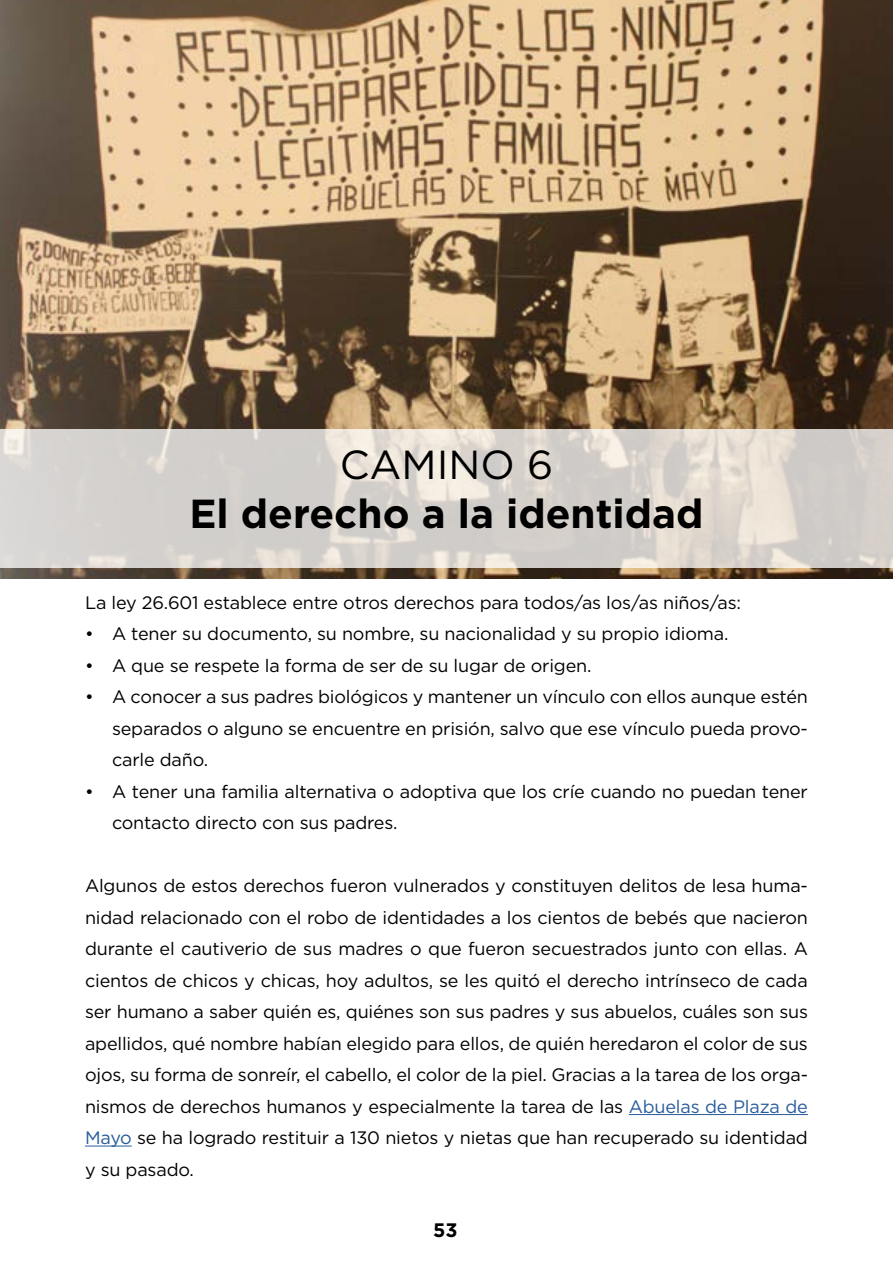
<style>
.page{position:relative;width:893px;height:1263px;background:#fff}
.page>*{position:absolute;margin:0;border:0;box-sizing:border-box;transform-origin:0 0}
.t1{font:700 40.5px "Gotham";color:#000}
.t2{font:40.5px "Gotham";color:#000}
.t3{font:700 19.5px "Gotham";color:#000}
.t4{font:18px/31.5px "Gotham";letter-spacing:-.01em;color:#000;text-align:justify}
.s1{color:#275b9b}
</style>
<div class="page">
<img style="left:0;top:0;width:893px;height:578px">
<svg style="left:0;top:429px;width:893px;height:139px;background:#d9d4ce"></svg>
<hr style="left:629px;top:1114px;width:179px;height:1px;background:#275b9b">
<hr style="left:85px;top:1145px;width:47px;height:1px;background:#275b9b">
<h1 class="t2" style="left:340px;top:439px;width:215px">CAMINO 6</h1>
<h1 class="t1" style="left:189px;top:486px;width:516px">El derecho a la identidad</h1>
<p class="t4" style="left:85px;top:586px;width:658px">La ley 26.601 establece entre otros derechos para todos/as los/as niños/as:</p>
<p class="t4" style="left:85px;top:618px;width:645px">• A tener su documento, su nombre, su nacionalidad y su propio idioma.</p>
<p class="t4" style="left:85px;top:649px;width:508px">• A que se respete la forma de ser de su lugar de origen.</p>
<p class="t4" style="left:112px;top:681px;width:697px;text-indent:-27px">• A conocer a sus padres biológicos y mantener un vínculo con ellos aunque estén separados o alguno se encuentre en prisión, salvo que ese vínculo pueda provo&shy;carle daño.</p>
<p class="t4" style="left:112px;top:775px;width:697px;text-indent:-27px">• A tener una familia alternativa o adoptiva que los críe cuando no puedan tener contacto directo con sus padres.</p>
<p class="t4" style="left:85px;top:870px;width:724px">Algunos de estos derechos fueron vulnerados y constituyen delitos de lesa huma&shy;nidad relacionado con el robo de identidades a los cientos de bebés que nacieron durante el cautiverio de sus madres o que fueron secuestrados junto con ellas. A cientos de chicos y chicas, hoy adultos, se les quitó el derecho intrínseco de cada ser humano a saber quién es, quiénes son sus padres y sus abuelos, cuáles son sus apellidos, qué nombre habían elegido para ellos, de quién heredaron el color de sus ojos, su forma de sonreír, el cabello, el color de la piel. Gracias a la tarea de los orga&shy;nismos de derechos humanos y especialmente la tarea de las <span class="s1">Abuelas de Plaza de Mayo</span> se ha logrado restituir a 130 nietos y nietas que han recuperado su identidad y su pasado.</p>
<p class="t3" style="left:433px;top:1217px;width:26px">53</p>
</div>
